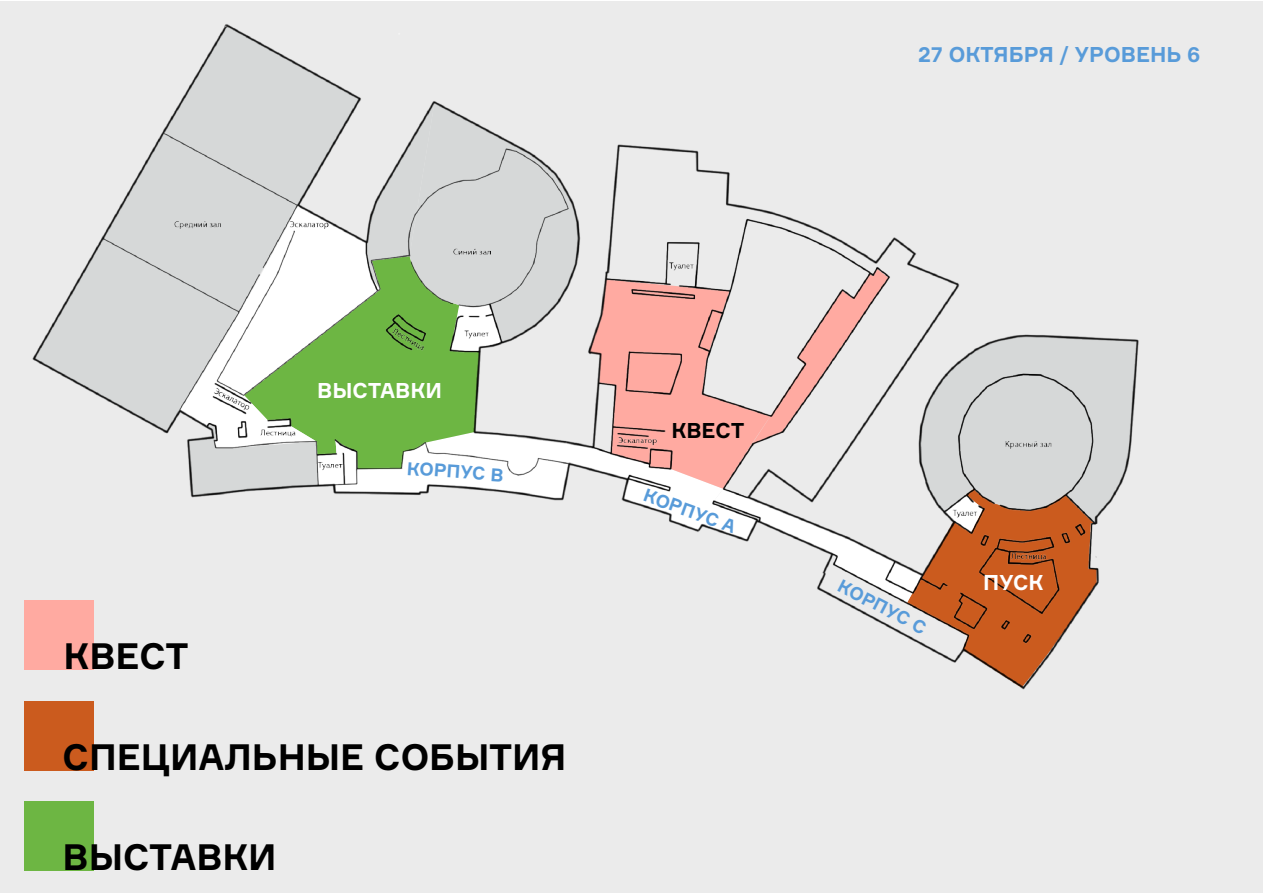
<style>
.page{position:relative;width:1263px;height:893px;background:#fff}
.page>*{position:absolute;margin:0;border:0;box-sizing:border-box;transform-origin:0 0}
.t1{font:700 36px "Formular";color:#000}
.t2{font:700 21px "Formular";color:#589bd9}
.t3{font:700 21px "Formular";color:#fff}
.t4{font:700 21px "Formular";color:#000}
.t5{font:700 18px "Formular";color:#589bd9}
</style>
<div class="page">
<div style="left:0;top:2px;width:1263px;height:891px;background:#ebebeb"></div>
<div style="left:24px;top:801px;width:69px;height:69px;background:#6db643"></div>
<img style="left:0;top:1px;width:1263px;height:850px">
<p class="t2" style="left:918px;top:41px;width:284px">27 ОКТЯБРЯ / УРОВЕНЬ 6</p>
<p class="t3" style="left:317px;top:377px;width:126px">ВЫСТАВКИ</p>
<p class="t1" style="left:64px;top:634px;width:126px">КВЕСТ</p>
<p class="t5" style="left:408px;top:457px;width:98px;rotate:4deg">КОРПУС B</p>
<p class="t1" style="left:63px;top:735px;width:505px">СПЕЦИАЛЬНЫЕ СОБЫТИЯ</p>
<p class="t1" style="left:63px;top:835px;width:215px">ВЫСТАВКИ</p>
<p class="t4" style="left:671px;top:418px;width:74px">КВЕСТ</p>
<p class="t5" style="left:648px;top:484px;width:98px;rotate:20deg">КОРПУС А</p>
<p class="t5" style="left:844px;top:575px;width:99px;rotate:27deg">КОРПУС C</p>
<p class="t3" style="left:983px;top:570px;width:62px">ПУСК</p>
</div>
